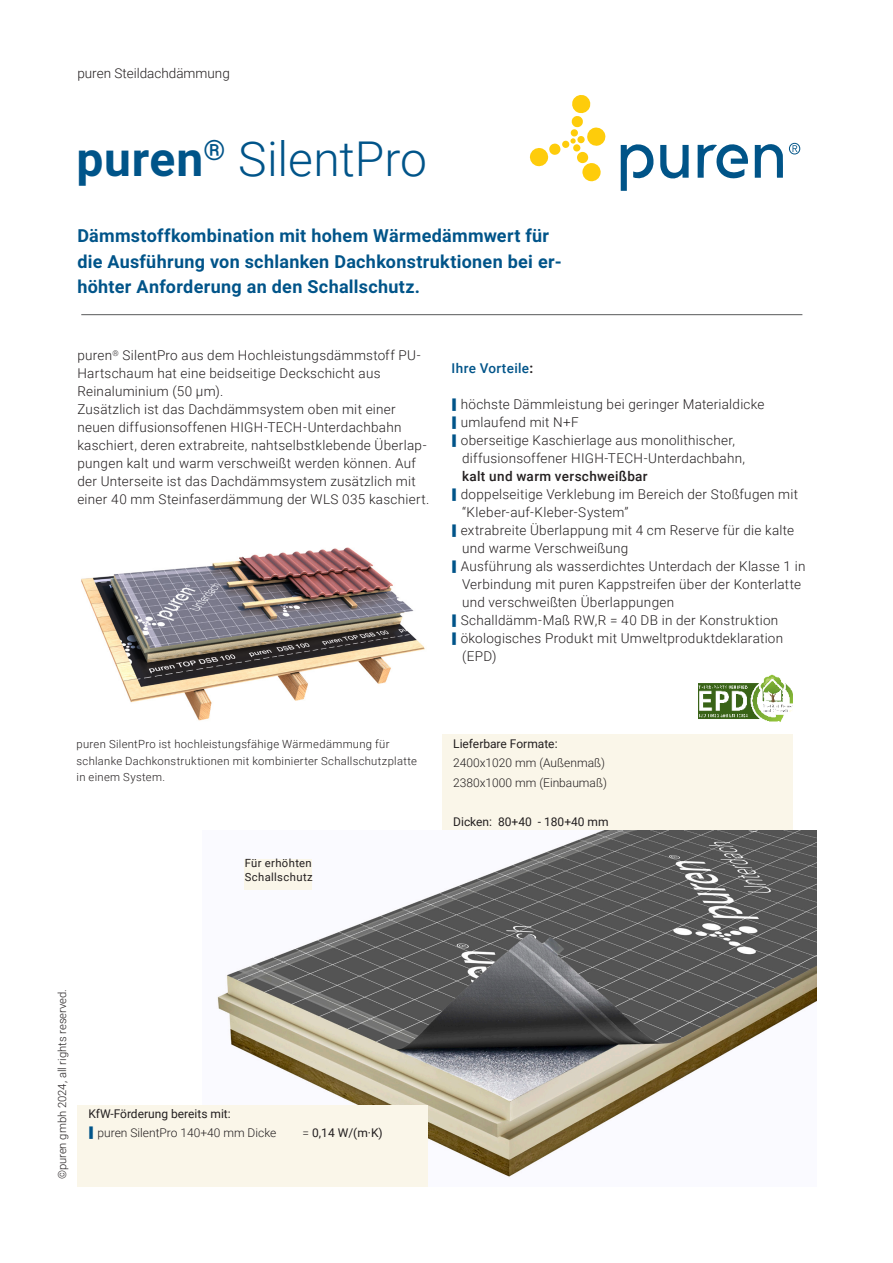
<style>
.page{position:relative;width:893px;height:1263px;background:#fff}
.page>*{position:absolute;margin:0;border:0;box-sizing:border-box;transform-origin:0 0}
.Headline_groß_blau{font:300 48px "Roboto";color:#005489}
.Headline_klein_blau_bold{font:700 18px/25.5px "Roboto";letter-spacing:.015em;color:#005489}
.Zubehör{font:300 13.5px/18px "Roboto";letter-spacing:.02em;color:#231f20}
.Copy{font:300 13.5px/18px "Roboto";letter-spacing:.02em;color:#231f20}
.Copy-2{font:300 13.5px "Roboto";color:#231f20}
.Zubehör-2{font:500 13.5px "Roboto";letter-spacing:.025em;color:#005489}
.t1{font:12px "Roboto";color:#231f20}
.t2{font:300 12px "Roboto";color:#231f20}
.t3{font:300 11.25px "Roboto";letter-spacing:.025em;color:#231f20}
.t4{font:300 11.25px "Roboto";color:#231f20}
.t5{font:11.25px/13.5px "Roboto";letter-spacing:.035em;color:#231f20}
.s1{font-weight:700}
.s2{font-weight:700;color:#231f20}
.s3{font-weight:500}
.s4{font-weight:300}
</style>
<div class="page">
<img style="left:217px;top:830px;width:599px;height:347px">
<div style="left:245px;top:859px;width:67px;height:30px;background:#faf6e9"></div>
<div style="left:442px;top:735px;width:351px;height:95px;background:#faf6e9"></div>
<div style="left:77px;top:1105px;width:351px;height:82px;background:#faf6e9"></div>
<hr style="left:81px;top:314px;width:721px;height:1px;background:#57585a">
<svg style="left:789px;top:143px;width:11px;height:11px"></svg>
<svg style="left:660px;top:145px;width:29px;height:34px"></svg>
<svg style="left:755px;top:144px;width:28px;height:34px"></svg>
<svg style="left:698px;top:144px;width:50px;height:35px"></svg>
<svg style="left:621px;top:144px;width:33px;height:47px"></svg>
<svg style="left:529px;top:95px;width:77px;height:87px"></svg>
<img style="left:698px;top:674px;width:94px;height:48px">
<img style="left:81px;top:547px;width:344px;height:174px">
<p class="Copy-2" style="left:77px;top:64px;width:154px">puren Steildachdämmung</p>
<p class="Headline_groß_blau" style="left:77px;top:126px;width:352px"><span class="s1">puren</span><sup>®</sup> SilentPro</p>
<p class="Headline_klein_blau_bold" style="left:77px;top:222px;width:486px">Dämmstoffkombination mit hohem Wärmedämmwert für die Ausführung von schlanken Dachkonstruktionen bei er&shy;höhter Anforderung an den Schallschutz.</p>
<p class="Copy" style="left:77px;top:346px;width:345px">puren<sup>®</sup> SilentPro aus dem Hochleistungsdämmstoff PU-<br>Hartschaum hat eine beidseitige Deckschicht aus<br>Reinaluminium (50 µm).</p>
<p class="Copy" style="left:77px;top:400px;width:353px">Zusätzlich ist das Dachdämmsystem oben mit einer neuen diffusionsoffenen HIGH-TECH-Unterdachbahn kaschiert, deren extrabreite, nahtselbstklebende Überlap&shy;pungen kalt und warm verschweißt werden können. Auf der Unterseite ist das Dachdämmsystem zusätzlich mit einer 40 mm Steinfaserdämmung der WLS 035 kaschiert.</p>
<p class="Zubehör-2" style="left:452px;top:359px;width:83px">Ihre Vorteile<span class="s2">:</span></p>
<p class="Zubehör" style="left:461px;top:395px;width:305px">höchste Dämmleistung bei geringer Materialdicke</p>
<p class="Zubehör" style="left:461px;top:413px;width:120px">umlaufend mit N+F</p>
<p class="Zubehör" style="left:461px;top:431px;width:286px">oberseitige Kaschierlage aus monolithischer, diffusionsoffener HIGH-TECH-Unterdachbahn, <span class="s3">kalt und warm verschweißbar</span></p>
<p class="Zubehör" style="left:461px;top:485px;width:339px">doppelseitige Verklebung im Bereich der Stoßfugen mit “Kleber-auf-Kleber-System”</p>
<p class="Zubehör" style="left:461px;top:521px;width:335px">extrabreite Überlappung mit 4 cm Reserve für die kalte und warme Verschweißung</p>
<p class="Zubehör" style="left:461px;top:557px;width:346px">Ausführung als wasserdichtes Unterdach der Klasse 1 in<br>Verbindung mit puren Kappstreifen über der Konterlatte und verschweißten Überlappungen</p>
<p class="Zubehör" style="left:461px;top:611px;width:319px">Schalldämm-Maß RW,R = 40 DB in der Konstruktion</p>
<p class="Zubehör" style="left:461px;top:629px;width:324px">ökologisches Produkt mit Umweltproduktdeklaration (EPD)</p>
<p class="t3" style="left:77px;top:736px;width:315px">puren SilentPro ist hochleistungsfähige Wärmedämmung für</p>
<p class="t3" style="left:77px;top:753px;width:342px">schlanke Dachkonstruktionen mit kombinierter Schallschutzplatte</p>
<p class="t3" style="left:77px;top:769px;width:90px">in einem System.</p>
<p class="t5" style="left:245px;top:856px;width:70px">Für erhöhten<br>Schallschutz</p>
<p class="t1" style="left:453px;top:735px;width:106px">Lieferbare Formate:</p>
<p class="t2" style="left:453px;top:754px;width:153px">2400x1020 mm (Außenmaß)</p>
<p class="t2" style="left:453px;top:774px;width:155px">2380x1000 mm (Einbaumaß)</p>
<p class="t1" style="left:453px;top:813px;width:157px">Dicken: 80+40 - 180+40 mm</p>
<p class="t4" style="left:54px;top:1179px;width:192px;rotate:-90deg">©puren gmbh 2024, all rights reserved.</p>
<p class="t1" style="left:88px;top:1105px;width:144px">KfW-Förderung bereits mit:</p>
<p class="t2" style="left:98px;top:1124px;width:180px">puren SilentPro 140+40 mm Dicke</p>
<p class="t1" style="left:303px;top:1124px;width:82px"><span class="s4">=</span> 0,14 W/(m·K)</p>
</div>
